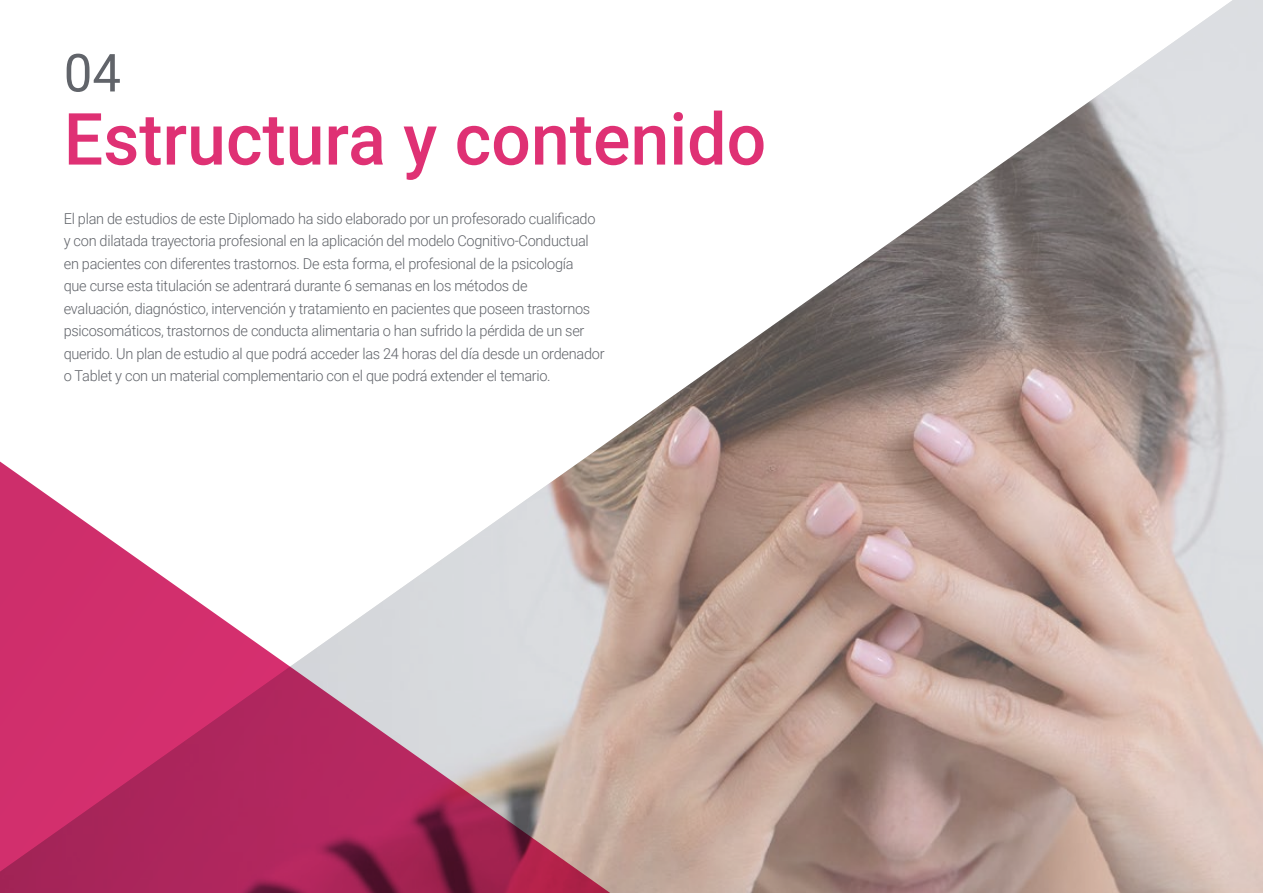
<style>
.page{position:relative;width:1263px;height:893px;background:#fff}
.page>*{position:absolute;margin:0;border:0;box-sizing:border-box;transform-origin:0 0}
.t1{font:500 72px "Roboto";color:#df3174}
.t2{font:52.5px "Roboto";color:#61646a}
.t3{font:300 15px/22.5px "Roboto";letter-spacing:-.02em;color:#61646a}
</style>
<div class="page">
<img style="left:602px;top:0;width:661px;height:893px">
<svg style="left:0;top:446px;width:640px;height:447px"></svg>
<h2 class="t2" style="left:64px;top:36px;width:59px">04</h2>
<h1 class="t1" style="left:64px;top:89px;width:704px">Estructura y contenido</h1>
<p class="t3" style="left:64px;top:207px;width:542px">El plan de estudios de este Diplomado ha sido elaborado por un profesorado cualificado y con dilatada trayectoria profesional en la aplicación del modelo Cognitivo-Conductual en pacientes con diferentes trastornos. De esta forma, el profesional de la psicología<br>que curse esta titulación se adentrará durante 6 semanas en los métodos de<br>evaluación, diagnóstico, intervención y tratamiento en pacientes que poseen trastornos psicosomáticos, trastornos de conducta alimentaria o han sufrido la pérdida de un ser querido. Un plan de estudio al que podrá acceder las 24 horas del día desde un ordenador o Tablet y con un material complementario con el que podrá extender el temario.</p>
</div>
